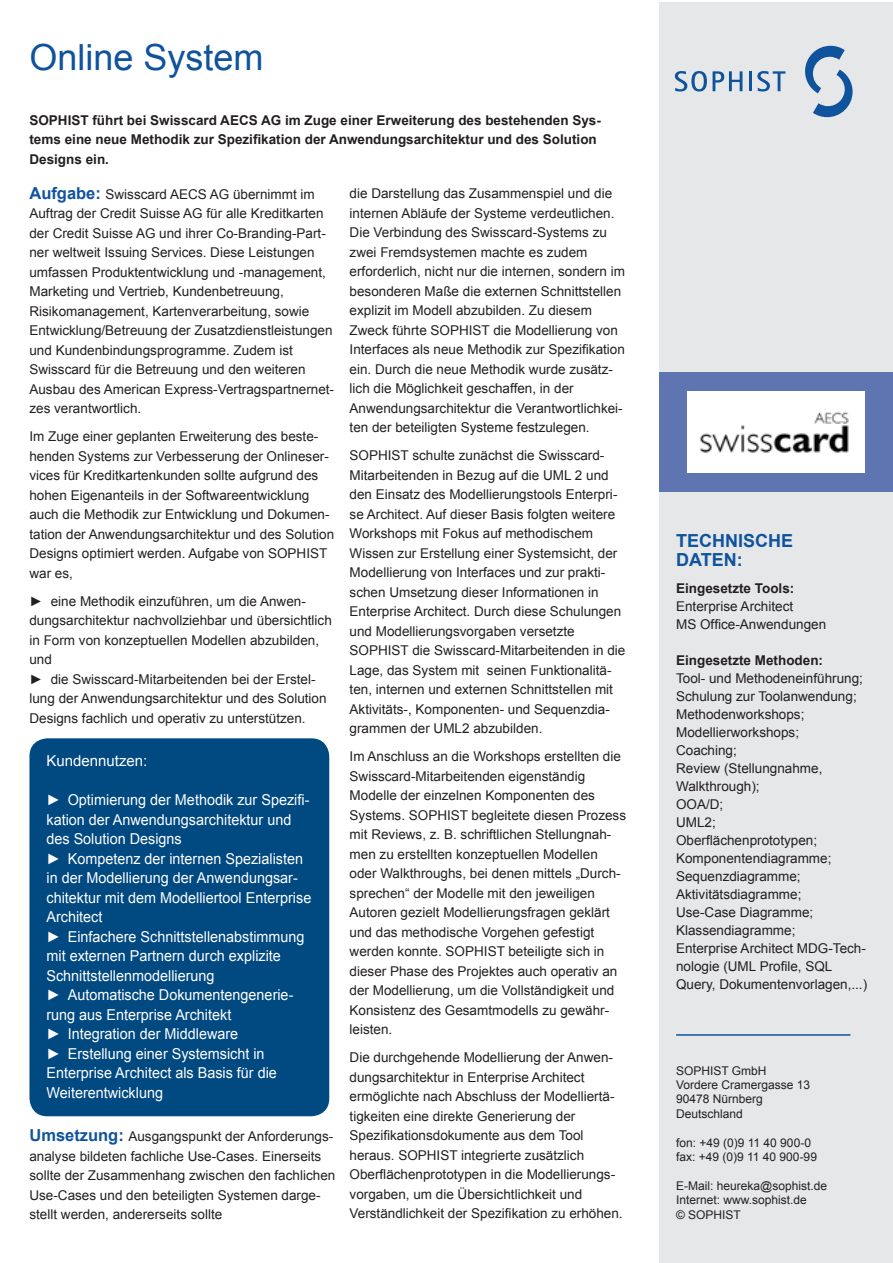
<style>
.page{position:relative;width:893px;height:1263px;background:#fff}
.page>*{position:absolute;margin:0;border:0;box-sizing:border-box;transform-origin:0 0}
.SOPHIST_Hauptübersch{font:36px "Arial";color:#0f539c}
.SOPHIST_Standard_Übe{font:700 18px/19.5px "Arial";color:#0f539c}
.SOPHIST_Standard_Auf{font:15px/19.5px "Arial";color:#fff;scale:.96 1}
.SOPHIST_Standard_Box{font:15px "Arial";color:#fff}
.SOPHIST_Standard{font:13.5px/19.5px "Arial";color:#231f20}
.SOPHIST_Standard_Übe-2{font:13.5px/19.5px "Arial";color:#231f20}
.SOPHIST_Standard_Auf-2{font:13.5px/19.5px "Arial";color:#231f20}
.Einleitung{font:700 13.5px/19.5px "Arial";color:#231f20}
.SOPHIST_Standard-2{font:700 13.5px "Arial";color:#231f20}
.t1{font:12px "Arial";color:#231f20}
.s1{font-weight:700;font-size:16.5px;color:#0f539c}
</style>
<div class="page">
<div style="left:659px;top:2px;width:234px;height:1261px;background:#e6e7e9"></div>
<hr style="left:676px;top:1034px;width:174px;height:2px;background:#0f539c">
<svg style="left:675px;top:71px;width:67px;height:21px"></svg>
<hr style="left:749px;top:71px;width:3px;height:20px;background:#0f539c">
<svg style="left:757px;top:71px;width:28px;height:21px"></svg>
<svg style="left:805px;top:46px;width:48px;height:71px"></svg>
<div style="left:659px;top:372px;width:234px;height:119px;background:#5e75b2"></div>
<div style="left:29px;top:738px;width:300px;height:378px;background:#014981;border-radius:18px"></div>
<img style="left:688px;top:391px;width:176px;height:81px">
<p class="SOPHIST_Hauptübersch" style="left:29px;top:34px;width:236px">Online System</p>
<p class="Einleitung" style="left:29px;top:111px;width:573px">SOPHIST führt bei Swisscard AECS AG im Zuge einer Erweiterung des bestehenden Sys&shy;tems eine neue Methodik zur Spezifikation der Anwendungsarchitektur und des Solution<br>Designs ein.</p>
<p class="SOPHIST_Standard_Übe-2" style="left:29px;top:184px;width:306px"><span class="s1">Aufgabe:</span> Swisscard AECS AG übernimmt im Auftrag der Credit Suisse AG für alle Kreditkarten der Credit Suisse AG und ihrer Co-Branding-Part&shy;ner weltweit Issuing Services. Diese Leistungen umfassen Produktentwicklung und -management, Marketing und Vertrieb, Kundenbetreuung, Risikomanagement, Kartenverarbeitung, sowie Entwicklung/Betreuung der Zusatzdienstleistungen und Kundenbindungsprogramme. Zudem ist Swisscard für die Betreuung und den weiteren Ausbau des American Express-Vertragspartnernet&shy;zes verantwortlich.</p>
<p class="SOPHIST_Standard_Übe-2" style="left:29px;top:427px;width:306px">Im Zuge einer geplanten Erweiterung des beste&shy;henden Systems zur Verbesserung der Onlineser&shy;vices für Kreditkartenkunden sollte aufgrund des hohen Eigenanteils in der Softwareentwicklung auch die Methodik zur Entwicklung und Dokumen&shy;tation der Anwendungsarchitektur und des Solution Designs optimiert werden. Aufgabe von SOPHIST war es,</p>
<p class="SOPHIST_Standard_Auf-2" style="left:29px;top:591px;width:304px">► eine Methodik einzuführen, um die Anwen&shy;dungsarchitektur nachvollziehbar und übersichtlich in Form von konzeptuellen Modellen abzubilden, und</p>
<p class="SOPHIST_Standard_Auf-2" style="left:29px;top:669px;width:299px">► die Swisscard-Mitarbeitenden bei der Erstel&shy;lung der Anwendungsarchitektur und des Solution<br>Designs fachlich und operativ zu unterstützen.</p>
<p class="SOPHIST_Standard_Box" style="left:46px;top:751px;width:102px">Kundennutzen:</p>
<p class="SOPHIST_Standard_Auf" style="left:46px;top:790px;width:275px">► Optimierung der Methodik zur Spezifi&shy;kation der Anwendungsarchitektur und des Solution Designs</p>
<p class="SOPHIST_Standard_Auf" style="left:46px;top:849px;width:277px">► Kompetenz der internen Spezialisten in der Modellierung der Anwendungsar&shy;chitektur mit dem Modelliertool Enterprise Architect</p>
<p class="SOPHIST_Standard_Auf" style="left:46px;top:927px;width:270px">► Einfachere Schnittstellenabstimmung mit externen Partnern durch explizite<br>Schnittstellenmodellierung</p>
<p class="SOPHIST_Standard_Auf" style="left:46px;top:985px;width:259px">► Automatische Dokumentengenerie&shy;rung aus Enterprise Architekt</p>
<p class="SOPHIST_Standard_Auf" style="left:46px;top:1024px;width:201px">► Integration der Middleware</p>
<p class="SOPHIST_Standard_Auf" style="left:46px;top:1044px;width:242px">► Erstellung einer Systemsicht in<br>Enterprise Architect als Basis für die<br>Weiterentwicklung</p>
<p class="SOPHIST_Standard_Übe-2" style="left:29px;top:1127px;width:307px"><span class="s1">Umsetzung:</span> Ausgangspunkt der Anforderungs&shy;analyse bildeten fachliche Use-Cases. Einerseits sollte der Zusammenhang zwischen den fachlichen Use-Cases und den beteiligten Systemen darge&shy;stellt werden, andererseits sollte</p>
<p class="SOPHIST_Standard_Übe-2" style="left:350px;top:184px;width:277px">die Darstellung das Zusammenspiel und die internen Abläufe der Systeme verdeutlichen.<br>Die Verbindung des Swisscard-Systems zu zwei Fremdsystemen machte es zudem erforderlich, nicht nur die internen, sondern im besonderen Maße die externen Schnittstellen explizit im Modell abzubilden. Zu diesem Zweck führte SOPHIST die Modellierung von Interfaces als neue Methodik zur Spezifikation ein. Durch die neue Methodik wurde zusätz&shy;lich die Möglichkeit geschaffen, in der Anwendungsarchitektur die Verantwortlichkei&shy;ten der beteiligten Systeme festzulegen.</p>
<p class="SOPHIST_Standard" style="left:350px;top:446px;width:277px">SOPHIST schulte zunächst die Swisscard-Mitarbeitenden in Bezug auf die UML 2 und den Einsatz des Modellierungstools Enterpri&shy;se Architect. Auf dieser Basis folgten weitere Workshops mit Fokus auf methodischem Wissen zur Erstellung einer Systemsicht, der Modellierung von Interfaces und zur prakti&shy;schen Umsetzung dieser Informationen in Enterprise Architect. Durch diese Schulungen und Modellierungsvorgaben versetzte SOPHIST die Swisscard-Mitarbeitenden in die Lage, das System mit seinen Funktionalitä&shy;ten, internen und externen Schnittstellen mit Aktivitäts-, Komponenten- und Sequenzdia&shy;grammen der UML2 abzubilden.</p>
<p class="SOPHIST_Standard" style="left:350px;top:747px;width:278px">Im Anschluss an die Workshops erstellten die Swisscard-Mitarbeitenden eigenständig Modelle der einzelnen Komponenten des Systems. SOPHIST begleitete diesen Prozess mit Reviews, z. B. schriftlichen Stellungnah&shy;men zu erstellten konzeptuellen Modellen oder Walkthroughs, bei denen mittels „Durch&shy;sprechen“ der Modelle mit den jeweiligen Autoren gezielt Modellierungsfragen geklärt und das methodische Vorgehen gefestigt werden konnte. SOPHIST beteiligte sich in dieser Phase des Projektes auch operativ an der Modellierung, um die Vollständigkeit und Konsistenz des Gesamtmodells zu gewähr&shy;leisten.</p>
<p class="SOPHIST_Standard" style="left:350px;top:1048px;width:275px">Die durchgehende Modellierung der Anwen&shy;dungsarchitektur in Enterprise Architect ermöglichte nach Abschluss der Modelliertä&shy;tigkeiten eine direkte Generierung der Spezifikationsdokumente aus dem Tool heraus. SOPHIST integrierte zusätzlich Oberflächenprototypen in die Modellierungs&shy;vorgaben, um die Übersichtlichkeit und Verständlichkeit der Spezifikation zu erhöhen.</p>
<p class="SOPHIST_Standard_Übe" style="left:676px;top:531px;width:118px">TECHNISCHE<br>DATEN:</p>
<p class="SOPHIST_Standard-2" style="left:676px;top:579px;width:120px">Eingesetzte Tools:</p>
<p class="SOPHIST_Standard" style="left:676px;top:596px;width:119px">Enterprise Architect</p>
<p class="SOPHIST_Standard" style="left:676px;top:614px;width:152px">MS Office-Anwendungen</p>
<p class="SOPHIST_Standard-2" style="left:676px;top:651px;width:149px">Eingesetzte Methoden:</p>
<p class="SOPHIST_Standard" style="left:676px;top:668px;width:188px">Tool- und Methodeneinführung;</p>
<p class="SOPHIST_Standard" style="left:676px;top:686px;width:182px">Schulung zur Toolanwendung;</p>
<p class="SOPHIST_Standard" style="left:676px;top:704px;width:130px">Methodenworkshops;</p>
<p class="SOPHIST_Standard" style="left:676px;top:722px;width:125px">Modellierworkshops;</p>
<p class="SOPHIST_Standard" style="left:676px;top:740px;width:62px">Coaching;</p>
<p class="SOPHIST_Standard" style="left:676px;top:759px;width:148px;line-height:18px">Review (Stellungnahme,<br>Walkthrough);</p>
<p class="SOPHIST_Standard" style="left:676px;top:794px;width:49px">OOA/D;</p>
<p class="SOPHIST_Standard" style="left:676px;top:812px;width:41px">UML2;</p>
<p class="SOPHIST_Standard" style="left:676px;top:830px;width:143px">Oberflächenprototypen;</p>
<p class="SOPHIST_Standard" style="left:676px;top:848px;width:157px">Komponentendiagramme;</p>
<p class="SOPHIST_Standard" style="left:676px;top:866px;width:126px">Sequenzdiagramme;</p>
<p class="SOPHIST_Standard" style="left:676px;top:884px;width:127px">Aktivitätsdiagramme;</p>
<p class="SOPHIST_Standard" style="left:676px;top:902px;width:139px">Use-Case Diagramme;</p>
<p class="SOPHIST_Standard" style="left:676px;top:920px;width:121px">Klassendiagramme;</p>
<p class="SOPHIST_Standard" style="left:676px;top:939px;width:193px;line-height:18px">Enterprise Architect MDG-Tech&shy;nologie (UML Profile, SQL<br>Query, Dokumentenvorlagen,...)</p>
<p class="t1" style="left:676px;top:1062px;width:92px">SOPHIST GmbH</p>
<p class="t1" style="left:676px;top:1077px;width:136px">Vordere Cramergasse 13</p>
<p class="t1" style="left:676px;top:1091px;width:88px">90478 Nürnberg</p>
<p class="t1" style="left:676px;top:1106px;width:68px">Deutschland</p>
<p class="t1" style="left:676px;top:1134px;width:136px">fon: +49 (0)9 11 40 900-0</p>
<p class="t1" style="left:676px;top:1149px;width:142px">fax: +49 (0)9 11 40 900-99</p>
<p class="t1" style="left:676px;top:1178px;width:152px">E-Mail: heureka@sophist.de</p>
<p class="t1" style="left:676px;top:1192px;width:132px">Internet: www.sophist.de</p>
<p class="t1" style="left:676px;top:1206px;width:66px">© SOPHIST</p>
</div>
